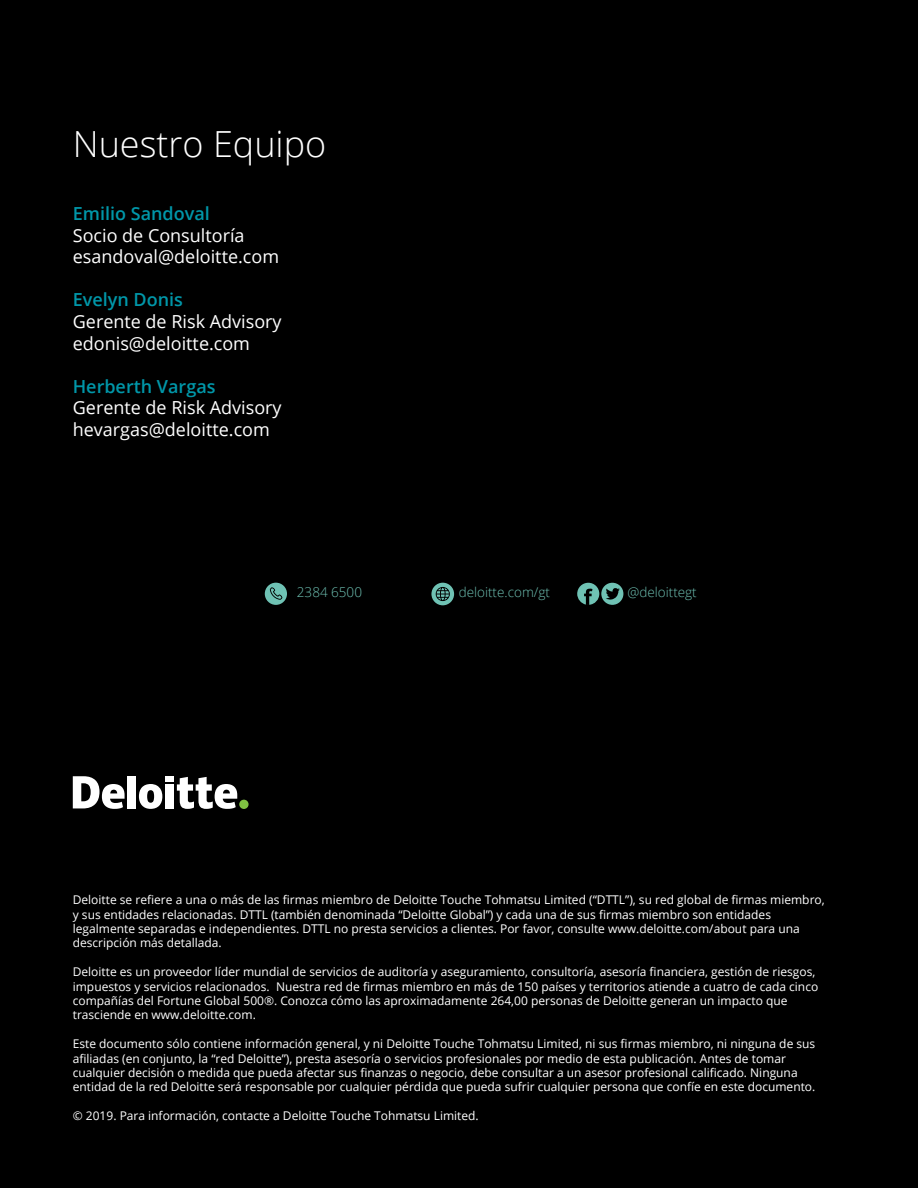
<style>
.page{position:relative;width:918px;height:1188px;background:#000}
.page>*{position:absolute;margin:0;border:0;box-sizing:border-box;transform-origin:0 0}
.t1{font:300 36px "Open Sans";color:#fff}
.t2{font:18px/21.6px "Open Sans";color:#fff}
.t3{font:600 18px "Open Sans";color:#0097a9}
.t4{font:300 13.5px "Open Sans";color:#6fc2b4}
.t5{font:12px/14.4px "Open Sans";color:#fff}
</style>
<div class="page">
<svg style="left:265px;top:583px;width:22px;height:22px"></svg>
<svg style="left:431px;top:583px;width:23px;height:22px"></svg>
<svg style="left:577px;top:583px;width:46px;height:22px"></svg>
<div style="left:239px;top:800px;width:10px;height:9px;background:#7fc142;border-radius:50%"></div>
<div style="left:128px;top:776px;width:8px;height:32px;background:#fff"></div>
<svg style="left:139px;top:784px;width:23px;height:25px"></svg>
<div style="left:166px;top:784px;width:8px;height:24px;background:#fff"></div>
<div style="left:166px;top:776px;width:8px;height:6px;background:#fff"></div>
<svg style="left:177px;top:777px;width:60px;height:32px"></svg>
<svg style="left:73px;top:776px;width:52px;height:33px"></svg>
<h1 class="t1" style="left:73px;top:120px;width:255px">Nuestro Equipo</h1>
<h2 class="t3" style="left:73px;top:201px;width:139px">Emilio Sandoval</h2>
<h2 class="t2" style="left:73px;top:224px;width:208px">Socio de Consultoría esandoval@deloitte.com</h2>
<h2 class="t3" style="left:73px;top:288px;width:112px">Evelyn Donis</h2>
<h2 class="t2" style="left:73px;top:310px;width:210px">Gerente de Risk Advisory edonis@deloitte.com</h2>
<h2 class="t3" style="left:73px;top:374px;width:144px">Herberth Vargas</h2>
<h2 class="t2" style="left:73px;top:397px;width:210px">Gerente de Risk Advisory hevargas@deloitte.com</h2>
<p class="t4" style="left:297px;top:583px;width:67px">2384 6500</p>
<p class="t4" style="left:459px;top:583px;width:93px">deloitte.com/gt</p>
<p class="t4" style="left:627px;top:583px;width:71px">@deloittegt</p>
<p class="t5" style="left:73px;top:892px;width:753px">Deloitte se refiere a una o más de las firmas miembro de Deloitte Touche Tohmatsu Limited (“DTTL”), su red global de firmas miembro, y sus entidades relacionadas. DTTL (también denominada “Deloitte Global”) y cada una de sus firmas miembro son entidades legalmente separadas e independientes. DTTL no presta servicios a clientes. Por favor, consulte www.deloitte.com/about para una descripción más detallada.</p>
<p class="t5" style="left:73px;top:964px;width:747px">Deloitte es un proveedor líder mundial de servicios de auditoría y aseguramiento, consultoría, asesoría financiera, gestión de riesgos, impuestos y servicios relacionados. Nuestra red de firmas miembro en más de 150 países y territorios atiende a cuatro de cada cinco compañías del Fortune Global 500®. Conozca cómo las aproximadamente 264,00 personas de Deloitte generan un impacto que trasciende en www.deloitte.com.</p>
<p class="t5" style="left:73px;top:1036px;width:744px">Este documento sólo contiene información general, y ni Deloitte Touche Tohmatsu Limited, ni sus firmas miembro, ni ninguna de sus afiliadas (en conjunto, la “red Deloitte”), presta asesoría o servicios profesionales por medio de esta publicación. Antes de tomar cualquier decisión o medida que pueda afectar sus finanzas o negocio, debe consultar a un asesor profesional calificado. Ninguna entidad de la red Deloitte será responsable por cualquier pérdida que pueda sufrir cualquier persona que confíe en este documento.</p>
<p class="t5" style="left:73px;top:1108px;width:407px">© 2019. Para información, contacte a Deloitte Touche Tohmatsu Limited.</p>
</div>
